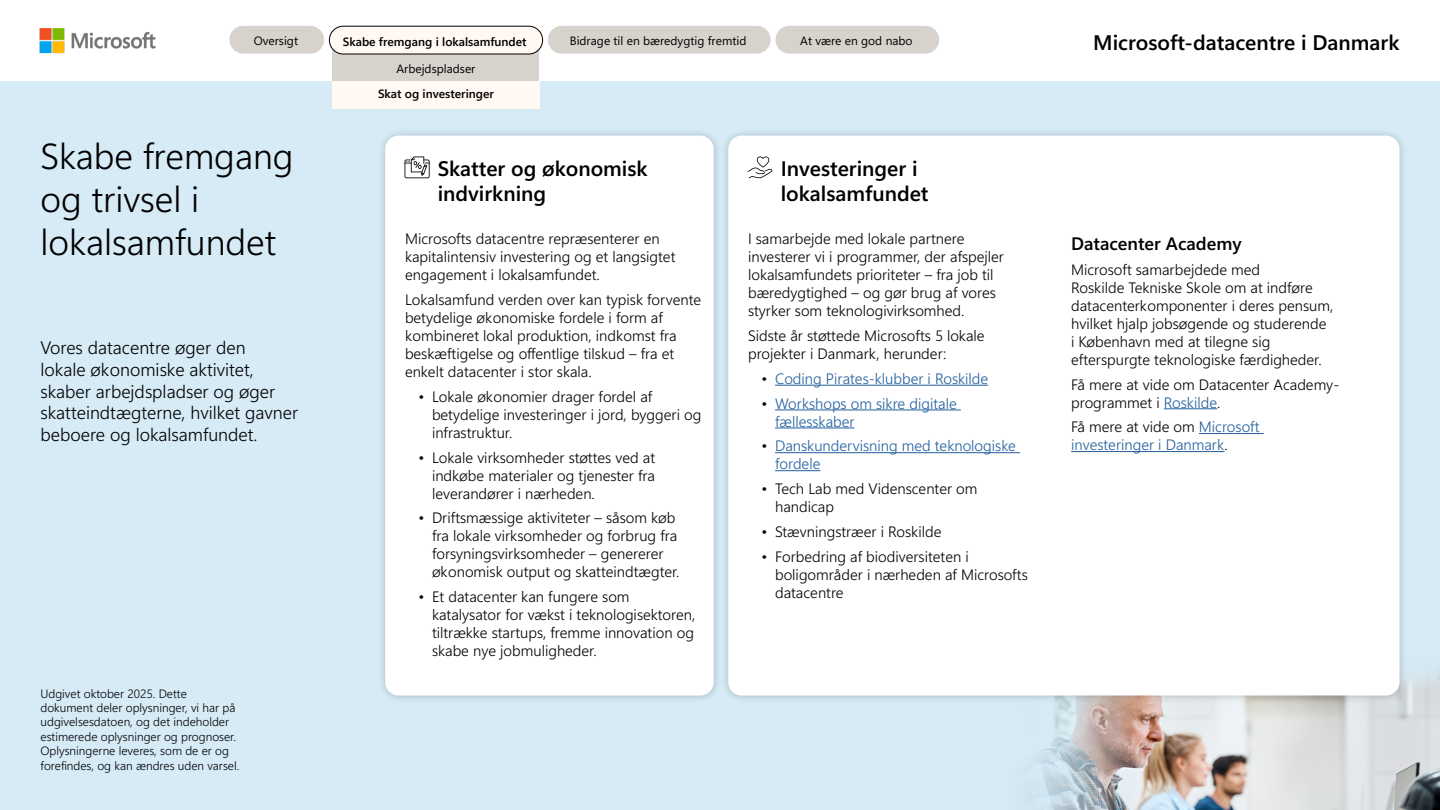
<style>
.page{position:relative;width:1440px;height:810px;background:#fff}
.page>*{position:absolute;margin:0;border:0;box-sizing:border-box;transform-origin:0 0}
.large_heading{font:36px/43.2px "Segoe Sans a 8000 15 e 0000";color:#000}
.large_subhead{font:21px/25.2px "Segoe Sans a 8000";color:#000}
.larger_body_copy{font:18px/21.6px "Segoe Sans a 8000 15 e 0000";color:#000}
.large_subhead-2{font:18px "Segoe Sans a 8000";color:#000}
.bullets{font:15px/18px "Segoe Sans a 8000 15 e 0000";color:#000}
.bullets-2{font:15px/18px "Segoe Sans a 8000 15 e 0000";color:#215e9e}
.Published_fine_print{font:12px/14.4px "Segoe Sans a 8000 15 e 0000";color:#000}
.Nav_inactive{font:12px "Segoe Sans a 8000";color:#000}
.Nav_active{font:12px "Segoe Sans a 8000";color:#000}
.s1{color:#000}
.s2{color:#215e9e}
</style>
<div class="page">
<div style="left:0;top:81px;width:1440px;height:729px;background:#d6ebf6"></div>
<img style="left:39px;top:28px;width:117px;height:26px">
<img style="left:1031px;top:671px;width:409px;height:139px">
<div style="left:720px;top:127px;width:688px;height:577px;background:#000;opacity:.2"></div>
<div style="left:728px;top:136px;width:671px;height:560px;background:#fff;border-radius:14px"></div>
<div style="left:377px;top:127px;width:345px;height:577px;background:#000;opacity:.2"></div>
<div style="left:385px;top:136px;width:329px;height:560px;background:#fff;border-radius:14px"></div>
<svg style="left:405px;top:156px;width:25px;height:22px"></svg>
<svg style="left:748px;top:156px;width:24px;height:22px"></svg>
<hr style="left:775px;top:385px;width:213px;height:1px;background:#215e9e">
<hr style="left:775px;top:410px;width:186px;height:1px;background:#215e9e">
<hr style="left:775px;top:428px;width:80px;height:1px;background:#215e9e">
<hr style="left:775px;top:452px;width:245px;height:1px;background:#215e9e">
<hr style="left:775px;top:470px;width:45px;height:1px;background:#215e9e">
<hr style="left:1164px;top:408px;width:53px;height:1px;background:#215e9e">
<hr style="left:1199px;top:433px;width:65px;height:1px;background:#215e9e">
<hr style="left:1071px;top:451px;width:154px;height:1px;background:#215e9e">
<div style="left:333px;top:44px;width:206px;height:37px;background:#d7d2cb"></div>
<div style="left:332px;top:81px;width:207px;height:28px;background:#fff8f3"></div>
<div style="left:229px;top:26px;width:95px;height:28px;background:#d7d2cb;border-radius:14px"></div>
<div style="left:329px;top:26px;width:214px;height:28px;background:#fff8f3;border-radius:14px"></div>
<div style="left:329px;top:26px;width:214px;height:28px;border:1px solid #000;border-radius:14px"></div>
<div style="left:548px;top:26px;width:223px;height:28px;background:#d7d2cb;border-radius:14px"></div>
<div style="left:775px;top:26px;width:164px;height:28px;background:#d7d2cb;border-radius:14px"></div>
<p class="Nav_inactive" style="left:254px;top:33px;width:46px">Oversigt</p>
<p class="Nav_active" style="left:343px;top:33px;width:185px">Skabe fremgang i lokalsamfundet</p>
<p class="Nav_inactive" style="left:396px;top:60px;width:80px">Arbejdspladser</p>
<p class="Nav_active" style="left:378px;top:85px;width:117px">Skat og investeringer</p>
<p class="Nav_inactive" style="left:570px;top:33px;width:178px">Bidrage til en bæredygtig fremtid</p>
<p class="Nav_inactive" style="left:800px;top:33px;width:114px">At være en god nabo</p>
<p class="large_heading" style="left:40px;top:133px;width:255px">Skabe fremgang og trivsel i lokalsamfundet</p>
<p class="larger_body_copy" style="left:40px;top:337px;width:259px">Vores datacentre øger den<br>lokale økonomiske aktivitet, skaber arbejdspladser og øger skatteindtægterne, hvilket gavner beboere og lokalsamfundet.</p>
<p class="Published_fine_print" style="left:40px;top:686px;width:200px">Udgivet oktober 2025. Dette dokument deler oplysninger, vi har på udgivelsesdatoen, og det indeholder estimerede oplysninger og prognoser.<br>Oplysningerne leveres, som de er og forefindes, og kan ændres uden varsel.</p>
<p class="large_subhead" style="left:438px;top:155px;width:211px">Skatter og økonomisk indvirkning</p>
<p class="bullets" style="left:405px;top:230px;width:272px">Microsofts datacentre repræsenterer en kapitalintensiv investering og et langsigtet engagement i lokalsamfundet.</p>
<p class="bullets" style="left:405px;top:290px;width:298px">Lokalsamfund verden over kan typisk forvente betydelige økonomiske fordele i form af kombineret lokal produktion, indkomst fra beskæftigelse og offentlige tilskud – fra et enkelt datacenter i stor skala.</p>
<p class="bullets" style="left:432px;top:387px;width:271px;text-indent:-14px">• Lokale økonomier drager fordel af betydelige investeringer i jord, byggeri og infrastruktur.</p>
<p class="bullets" style="left:432px;top:448px;width:225px;text-align:justify;text-indent:-14px">• Lokale virksomheder støttes ved at indkøbe materialer og tjenester fra leverandører i nærheden.</p>
<p class="bullets" style="left:432px;top:509px;width:249px;text-indent:-14px">• Driftsmæssige aktiviteter – såsom køb fra lokale virksomheder og forbrug fra forsyningsvirksomheder – genererer økonomisk output og skatteindtægter.</p>
<p class="bullets" style="left:432px;top:587px;width:265px;text-indent:-14px">• Et datacenter kan fungere som katalysator for vækst i teknologisektoren, tiltrække startups, fremme innovation og skabe nye jobmuligheder.</p>
<p class="large_subhead" style="left:781px;top:155px;width:149px">Investeringer i lokalsamfundet</p>
<p class="bullets" style="left:748px;top:230px;width:257px">I samarbejde med lokale partnere investerer vi i programmer, der afspejler lokalsamfundets prioriteter – fra job til bæredygtighed – og gør brug af vores styrker som teknologivirksomhed.</p>
<p class="bullets" style="left:748px;top:326px;width:238px">Sidste år støttede Microsofts 5 lokale projekter i Danmark, herunder:</p>
<p class="bullets-2" style="left:762px;top:369px;width:228px"><span class="s1">•</span> Coding Pirates-klubber i Roskilde</p>
<p class="bullets-2" style="left:775px;top:394px;width:183px;text-indent:-14px"><span class="s1">•</span> Workshops om sikre digitale fællesskaber</p>
<p class="bullets-2" style="left:775px;top:437px;width:242px;text-indent:-14px"><span class="s1">•</span> Danskundervisning med teknologiske fordele</p>
<p class="bullets" style="left:775px;top:479px;width:204px;text-indent:-14px">• Tech Lab med Videnscenter om handicap</p>
<p class="bullets" style="left:762px;top:522px;width:181px">• Stævningstræer i Roskilde</p>
<p class="bullets" style="left:775px;top:547px;width:254px;text-indent:-14px">• Forbedring af biodiversiteten i boligområder i nærheden af Microsofts datacentre</p>
<h2 class="large_subhead" style="left:1093px;top:30px;width:308px">Microsoft-datacentre i Danmark</h2>
<p class="large_subhead-2" style="left:1071px;top:231px;width:172px">Datacenter Academy</p>
<p class="bullets" style="left:1071px;top:260px;width:264px">Microsoft samarbejdede med<br>Roskilde Tekniske Skole om at indføre datacenterkomponenter i deres pensum, hvilket hjalp jobsøgende og studerende i København med at tilegne sig efterspurgte teknologiske færdigheder.</p>
<p class="bullets" style="left:1071px;top:375px;width:270px">Få mere at vide om Datacenter Academy&shy;programmet i <span class="s2">Roskilde</span>.</p>
<p class="bullets-2" style="left:1071px;top:418px;width:190px"><span class="s1">Få mere at vide om</span> Microsoft investeringer i Danmark<span class="s1">.</span></p>
</div>
